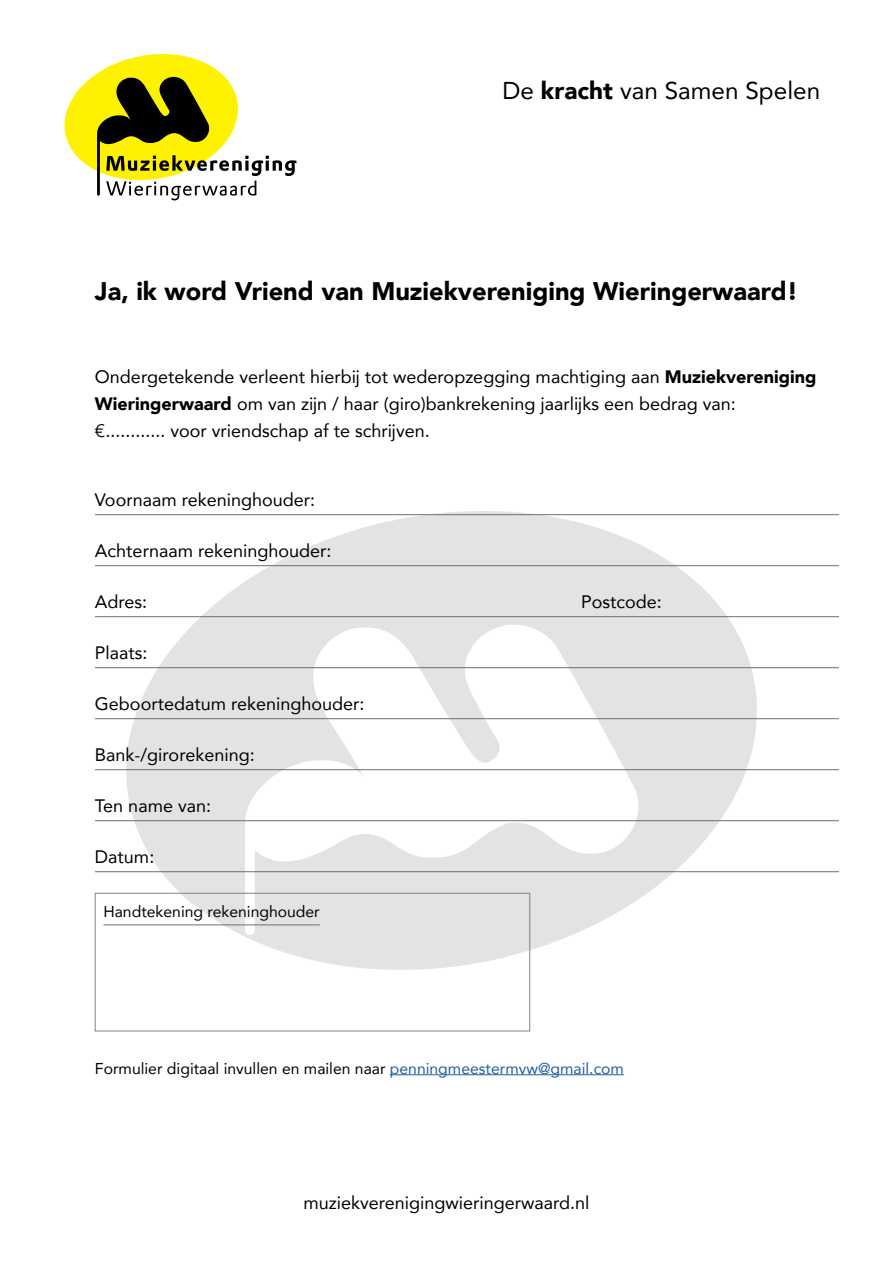
<style>
.page{position:relative;width:893px;height:1263px;background:#fff}
.page>*{position:absolute;margin:0;border:0;box-sizing:border-box;transform-origin:0 0}
.t1{font:900 25.35px "Avenir";color:#000}
.t2{font:24.3px "Avenir";color:#000}
.t3{font:18px/27px "Avenir";color:#000}
.t4{font:15.75px "Avenir";color:#000}
.s1{font-weight:900}
.s2{color:#215e9e}
</style>
<div class="page">
<svg style="left:64px;top:54px;width:232px;height:146px"></svg>
<hr style="left:95px;top:514px;width:744px;height:1px;background:#6d6e71">
<hr style="left:95px;top:565px;width:744px;height:1px;background:#6d6e71">
<hr style="left:95px;top:616px;width:744px;height:1px;background:#6d6e71">
<hr style="left:95px;top:667px;width:744px;height:1px;background:#6d6e71">
<hr style="left:95px;top:718px;width:744px;height:1px;background:#6d6e71">
<hr style="left:95px;top:769px;width:744px;height:1px;background:#6d6e71">
<hr style="left:95px;top:820px;width:744px;height:1px;background:#6d6e71">
<hr style="left:95px;top:871px;width:744px;height:1px;background:#6d6e71">
<div style="left:95px;top:893px;width:435px;height:138px;border:1px solid #808285"></div>
<hr style="left:103px;top:925px;width:217px;height:1px;background:#6d6e71">
<hr style="left:390px;top:1074px;width:234px;height:1px;background:#215e9e">
<h2 class="t2" style="left:503px;top:71px;width:319px">De <span class="s1">kracht</span> van Samen Spelen</h2>
<h1 class="t1" style="left:95px;top:270px;width:704px">Ja, ik word Vriend van Muziekvereniging Wieringerwaard!</h1>
<p class="t3" style="left:95px;top:362px;width:723px">Ondergetekende verleent hierbij tot wederopzegging machtiging aan <span class="s1">Muziekvereniging<br>Wieringerwaard</span> om van zijn / haar (giro)bankrekening jaarlijks een bedrag van:<br>€............ voor vriendschap af te schrijven.</p>
<p class="t3" style="left:95px;top:486px;width:222px">Voornaam rekeninghouder:</p>
<p class="t3" style="left:95px;top:537px;width:238px">Achternaam rekeninghouder:</p>
<p class="t3" style="left:95px;top:588px;width:54px">Adres:</p>
<p class="t3" style="left:581px;top:588px;width:82px">Postcode:</p>
<p class="t3" style="left:95px;top:639px;width:54px">Plaats:</p>
<p class="t3" style="left:95px;top:690px;width:271px">Geboortedatum rekeninghouder:</p>
<p class="t3" style="left:95px;top:741px;width:161px">Bank-/girorekening:</p>
<p class="t3" style="left:95px;top:792px;width:118px">Ten name van:</p>
<p class="t3" style="left:95px;top:843px;width:61px">Datum:</p>
<p class="t4" style="left:103px;top:899px;width:218px">Handtekening rekeninghouder</p>
<p class="t4" style="left:95px;top:1055px;width:531px">Formulier digitaal invullen en mailen naar <span class="s2">penningmeestermvw@gmail.com</span></p>
<p class="t3" style="left:303px;top:1189px;width:288px">muziekverenigingwieringerwaard.nl</p>
</div>
